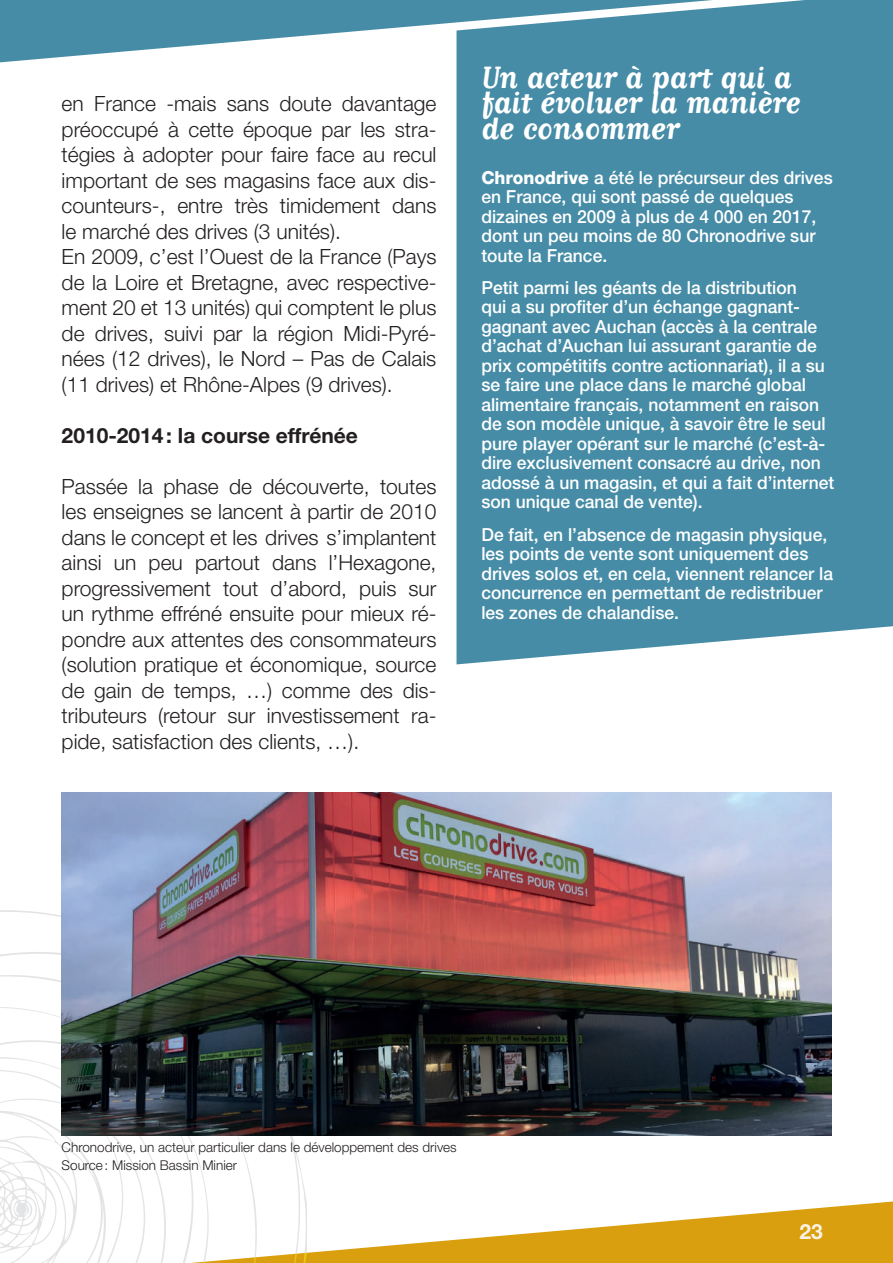
<style>
.page{position:relative;width:893px;height:1263px;background:#fff}
.page>*{position:absolute;margin:0;border:0;box-sizing:border-box;transform-origin:0 0}
.t1{font:700 36px/25.5px "Matrix Script";color:#fff}
.t2{font:300 21px/25.5px "Helvetica Neue LT Std";color:#231f20}
.t3{font:700 21px "Helvetica Neue LT Std";color:#231f20}
.t4{font:700 21px "Helvetica Neue LT Std";color:#fbf3e2}
.t5{font:500 18px/19.5px "Helvetica Neue LT Std";color:#fff}
.t6{font:300 13.5px/18px "Helvetica Neue LT Std";color:#231f20}
.s1{font-weight:800}
</style>
<div class="page">
<svg style="left:312px;top:1201px;width:581px;height:62px;fill:#da9f0f"></svg>
<svg style="left:0;top:0;width:456px;height:62px;fill:#468ca6"></svg>
<svg style="left:0;top:837px;width:312px;height:426px"></svg>
<svg style="left:0;top:999px;width:217px;height:264px"></svg>
<div style="left:456px;top:0;width:437px;height:664px;background:#468ca6"></div>
<img style="left:62px;top:792px;width:769px;height:343px">
<p class="t2" style="left:62px;top:91px;width:376px">en France -mais sans doute davantage préoccupé à cette époque par les stra&shy;tégies à adopter pour faire face au recul important de ses magasins face aux dis&shy;counteurs-, entre très timidement dans le marché des drives (3 unités).<br>En 2009, c’est l’Ouest de la France (Pays de la Loire et Bretagne, avec respective&shy;ment 20 et 13 unités) qui comptent le plus de drives, suivi par la région Midi-Pyré&shy;nées (12 drives), le Nord – Pas de Calais (11 drives) et Rhône-Alpes (9 drives).</p>
<p class="t3" style="left:62px;top:422px;width:298px">2010-2014: la course effrénée</p>
<p class="t2" style="left:62px;top:473px;width:376px;text-align:justify">Passée la phase de découverte, toutes les enseignes se lancent à partir de 2010 dans le concept et les drives s’implantent ainsi un peu partout dans l’Hexagone, progressivement tout d’abord, puis sur un rythme effréné ensuite pour mieux ré&shy;pondre aux attentes des consommateurs (solution pratique et économique, source de gain de temps, …) comme des dis&shy;tributeurs (retour sur investissement ra&shy;pide, satisfaction des clients, …).</p>
<h1 class="t1" style="left:481px;top:64px;width:320px">Un acteur à part qui a fait évoluer la manière de consommer</h1>
<p class="t5" style="left:481px;top:167px;width:353px"><span class="s1">Chronodrive</span> a été le précurseur des drives en France, qui sont passé de quelques dizaines en 2009 à plus de 4 000 en 2017, dont un peu moins de 80 Chronodrive sur toute la France.</p>
<p class="t5" style="left:481px;top:278px;width:354px">Petit parmi les géants de la distribution<br>qui a su profiter d’un échange gagnant&shy;gagnant avec Auchan (accès à la centrale d’achat d’Auchan lui assurant garantie de prix compétitifs contre actionnariat), il a su se faire une place dans le marché global alimentaire français, notamment en raison de son modèle unique, à savoir être le seul pure player opérant sur le marché (c’est-à&shy;dire exclusivement consacré au drive, non adossé à un magasin, et qui a fait d’internet son unique canal de vente).</p>
<p class="t5" style="left:481px;top:524px;width:353px">De fait, en l’absence de magasin physique, les points de vente sont uniquement des drives solos et, en cela, viennent relancer la concurrence en permettant de redistribuer les zones de chalandise.</p>
<p class="t6" style="left:62px;top:1138px;width:397px">Chronodrive, un acteur particulier dans le développement des drives<br>Source: Mission Bassin Minier</p>
<p class="t4" style="left:799px;top:1218px;width:25px">23</p>
</div>
